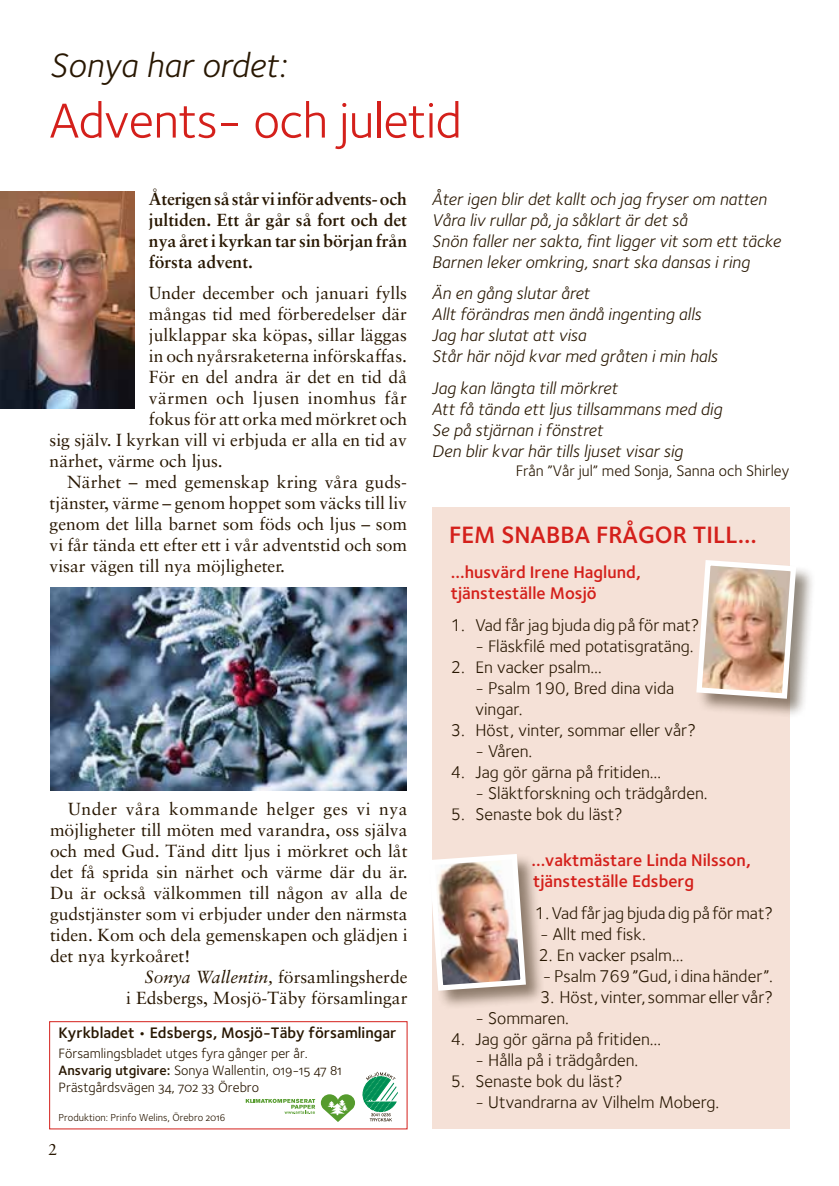
<style>
.page{position:relative;width:839px;height:1186px;background:#fff}
.page>*{position:absolute;margin:0;border:0;box-sizing:border-box;transform-origin:0 0}
.t1{font:50.75px "Foundry Sterling";letter-spacing:-.01em;color:#d4201b}
.t2{font:italic 35px "Foundry Sterling";color:#281702}
.t3{font:24.5px "Foundry Sterling Demi OSF";color:#d4201b}
.t4{font:17.5px "Sabon";color:#281702}
.t5{font:17.5px/21px "Foundry Sterling";color:#281702}
.t6{font:italic 17.5px/21px "Foundry Sterling";color:#281702}
.t7{font:700 17.5px/21px "Sabon";color:#281702;text-align:justify}
.t8{font:17.5px/21px "Foundry Sterling Demi OSF";color:#d4201b}
.t9{font:17.5px "Sabon";letter-spacing:.035em;color:#281702}
.t10{font:17.5px "Sabon";letter-spacing:.03em;color:#281702}
.t11{font:600 15.75px "Foundry Sterling";color:#281702}
.t12{font:15.75px "Foundry Sterling Book OSF";color:#281702}
.t13{font:15.75px "Sabon";color:#281702}
.t14{font:14px/16.8px "Foundry Sterling Book OSF";color:#281702}
.t15{font:10.5px "Foundry Sterling Book OSF";color:#281702}
.s1{font-style:italic}
.s2{font-family:"Foundry Sterling";font-weight:600}
</style>
<div class="page">
<div style="left:432px;top:507px;width:357px;height:622px;background:#f5e1d7"></div>
<img style="left:0;top:191px;width:134px;height:217px">
<div style="left:49px;top:1021px;width:358px;height:108px;border:1px solid #d4201b"></div>
<svg style="left:321px;top:1094px;width:34px;height:28px"></svg>
<svg style="left:246px;top:1098px;width:69px;height:16px"></svg>
<svg style="left:362px;top:1071px;width:36px;height:50px"></svg>
<div style="left:696px;top:560px;width:120px;height:159px;background:#281702;opacity:.5"></div>
<svg style="left:696px;top:557px;width:102px;height:144px;background:#d7baa6"></svg>
<div style="left:429px;top:854px;width:116px;height:157px;background:#281702;opacity:.5"></div>
<img style="left:429px;top:854px;width:99px;height:139px">
<img style="left:51px;top:587px;width:355px;height:203px">
<h2 class="t2" style="left:50px;top:45px;width:239px">Sonya har ordet:</h2>
<h1 class="t1" style="left:50px;top:91px;width:413px">Advents- och juletid</h1>
<p class="t7" style="left:149px;top:188px;width:259px">Återigen så står vi inför advents- och jultiden. Ett år går så fort och det nya året i kyrkan tar sin början från första advent.</p>
<p class="t4" style="left:149px;top:282px;width:259px">Under december och januari fylls</p>
<p class="t4" style="left:149px;top:303px;width:259px">mångas tid med förberedelser där</p>
<p class="t4" style="left:149px;top:324px;width:259px">julklappar ska köpas, sillar läggas</p>
<p class="t4" style="left:149px;top:345px;width:259px">in och nyårsraketerna införskaffas.</p>
<p class="t4" style="left:149px;top:366px;width:259px">För en del andra är det en tid då</p>
<p class="t10" style="left:149px;top:387px;width:259px">värmen och ljusen inomhus får</p>
<p class="t4" style="left:149px;top:408px;width:259px">fokus för att orka med mörkret och</p>
<p class="t4" style="left:50px;top:429px;width:359px">sig själv. I kyrkan vill vi erbjuda er alla en tid av</p>
<p class="t4" style="left:50px;top:450px;width:175px">närhet, värme och ljus.</p>
<p class="t4" style="left:67px;top:471px;width:341px">Närhet – med gemenskap kring våra guds-</p>
<p class="t4" style="left:50px;top:492px;width:359px">tjänster, värme – genom hoppet som väcks till liv</p>
<p class="t4" style="left:50px;top:513px;width:359px">genom det lilla barnet som föds och ljus – som</p>
<p class="t4" style="left:50px;top:534px;width:359px">vi får tända ett efter ett i vår adventstid och som</p>
<p class="t4" style="left:50px;top:555px;width:237px">visar vägen till nya möjligheter.</p>
<p class="t6" style="left:432px;top:188px;width:350px">Åter igen blir det kallt och jag fryser om natten Våra liv rullar på, ja såklart är det så<br>Snön faller ner sakta, fint ligger vit som ett täcke Barnen leker omkring, snart ska dansas i ring</p>
<p class="t6" style="left:432px;top:283px;width:287px">Än en gång slutar året<br>Allt förändras men ändå ingenting alls<br>Jag har slutat att visa<br>Står här nöjd kvar med gråten i min hals</p>
<p class="t6" style="left:432px;top:377px;width:291px">Jag kan längta till mörkret<br>Att få tända ett ljus tillsammans med dig<br>Se på stjärnan i fönstret<br>Den blir kvar här tills ljuset visar sig</p>
<p class="t12" style="left:515px;top:461px;width:275px">Från ”Vår jul” med Sonja, Sanna och Shirley</p>
<h3 class="t3" style="left:449px;top:520px;width:309px">FEM SNABBA FRÅGOR TILL...</h3>
<p class="t8" style="left:451px;top:562px;width:191px">...husvärd Irene Haglund, tjänsteställe Mosjö</p>
<p class="t5" style="left:451px;top:614px;width:250px">1. Vad får jag bjuda dig på för mat?</p>
<p class="t5" style="left:475px;top:635px;width:220px">- Fläskfilé med potatisgratäng.</p>
<p class="t5" style="left:451px;top:656px;width:152px">2. En vacker psalm…</p>
<p class="t5" style="left:475px;top:677px;width:200px">- Psalm 190, Bred dina vida vingar.</p>
<p class="t5" style="left:451px;top:719px;width:246px">3. Höst, vinter, sommar eller vår?</p>
<p class="t5" style="left:475px;top:740px;width:58px">- Våren.</p>
<p class="t5" style="left:451px;top:761px;width:212px">4. Jag gör gärna på fritiden…</p>
<p class="t5" style="left:475px;top:782px;width:234px">- Släktforskning och trädgården.</p>
<p class="t9" style="left:68px;top:798px;width:341px">Under våra kommande helger ges vi nya</p>
<p class="t5" style="left:451px;top:803px;width:173px">5. Senaste bok du läst?</p>
<p class="t4" style="left:50px;top:819px;width:359px">möjligheter till möten med varandra, oss själva</p>
<p class="t4" style="left:50px;top:840px;width:359px">och med Gud. Tänd ditt ljus i mörkret och låt</p>
<p class="t4" style="left:50px;top:861px;width:359px">det få sprida sin närhet och värme där du är.</p>
<p class="t4" style="left:50px;top:882px;width:359px">Du är också välkommen till någon av alla de</p>
<p class="t4" style="left:50px;top:903px;width:359px">gudstjänster som vi erbjuder under den närmsta</p>
<p class="t4" style="left:50px;top:924px;width:359px">tiden. Kom och dela gemenskapen och glädjen i</p>
<p class="t4" style="left:50px;top:945px;width:142px">det nya kyrkoåret!</p>
<p class="t4" style="left:145px;top:966px;width:264px"><span class="s1">Sonya Wallentin,</span> församlingsherde</p>
<p class="t4" style="left:126px;top:987px;width:283px">i Edsbergs, Mosjö-Täby församlingar</p>
<p class="t8" style="left:531px;top:849px;width:221px">...vaktmästare Linda Nilsson, tjänsteställe Edsberg</p>
<p class="t5" style="left:535px;top:902px;width:240px">1. Vad får jag bjuda dig på för mat?</p>
<p class="t5" style="left:540px;top:923px;width:107px">- Allt med fisk.</p>
<p class="t5" style="left:538px;top:944px;width:146px">2. En vacker psalm…</p>
<p class="t5" style="left:543px;top:965px;width:232px">- Psalm 769 ”Gud, i dina händer”.</p>
<p class="t5" style="left:540px;top:986px;width:234px">3. Höst, vinter, sommar eller vår?</p>
<p class="t5" style="left:475px;top:1007px;width:95px">- Sommaren.</p>
<p class="t5" style="left:451px;top:1028px;width:212px">4. Jag gör gärna på fritiden…</p>
<p class="t5" style="left:475px;top:1049px;width:164px">- Hålla på i trädgården.</p>
<p class="t5" style="left:451px;top:1070px;width:173px">5. Senaste bok du läst?</p>
<p class="t5" style="left:475px;top:1091px;width:245px">- Utvandrarna av Vilhelm Moberg.</p>
<p class="t11" style="left:59px;top:1023px;width:339px">Kyrkbladet • Edsbergs, Mosjö-Täby församlingar</p>
<p class="t14" style="left:59px;top:1045px;width:284px">Församlingsbladet utges fyra gånger per år.<br><span class="s2">Ansvarig utgivare:</span> Sonya Wallentin, 019-15 47 81<br>Prästgårdsvägen 34, 702 33 Örebro</p>
<p class="t15" style="left:59px;top:1111px;width:168px">Produktion: Prinfo Welins, Örebro 2016</p>
<p class="t13" style="left:48px;top:1139px;width:10px">2</p>
</div>
